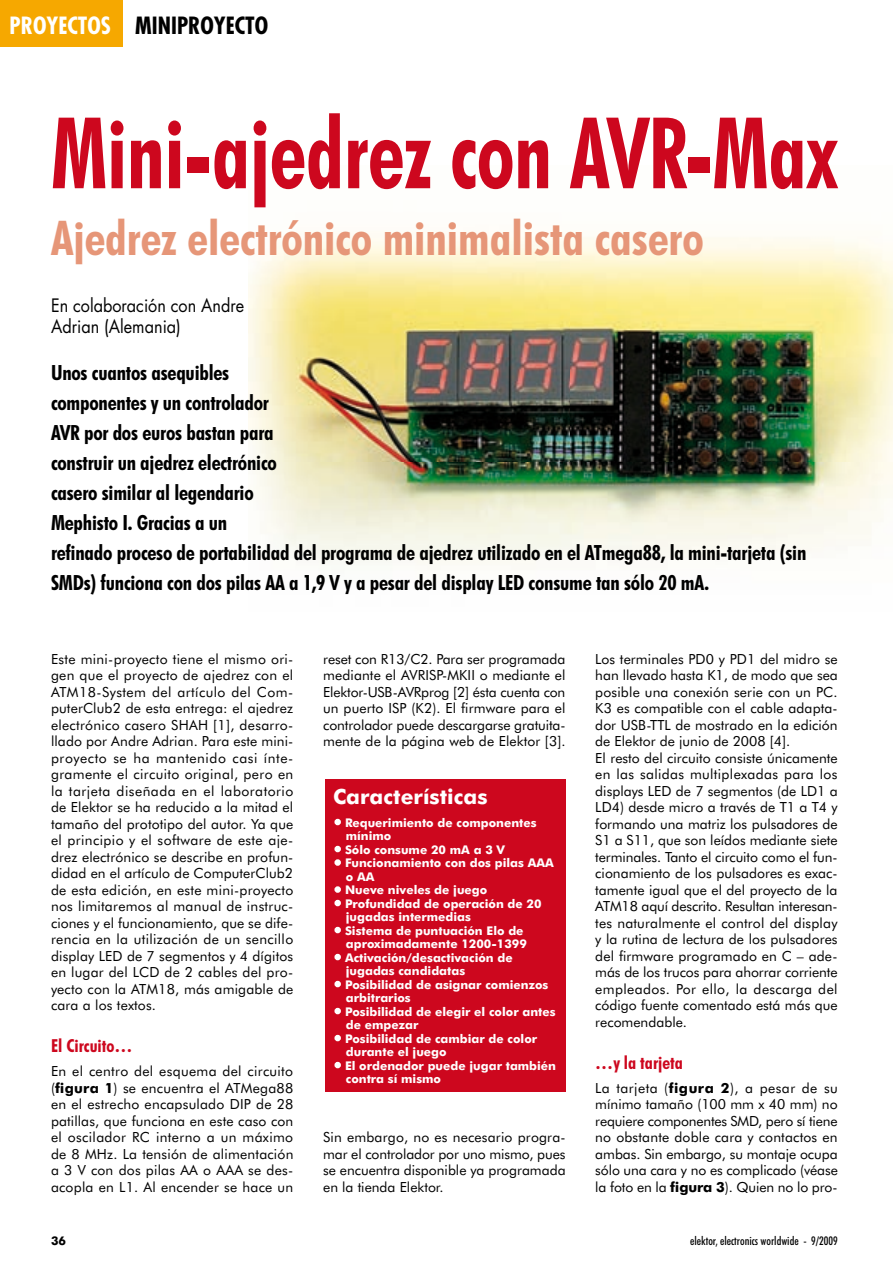
<style>
.page{position:relative;width:893px;height:1263px;background:#fff}
.page>*{position:absolute;margin:0;border:0;box-sizing:border-box;transform-origin:0 0}
.t1{font:700 condensed 99px "Futura BT";color:#cd071e;scale:.85 1}
.t2{font:700 condensed 48px "Futura BT";color:#e69678}
.t3{font:700 condensed 23.1px "Futura";color:#000}
.t4{font:700 condensed 21px/30px "Futura BT";letter-spacing:-.01em;color:#000}
.t5{font:700 21px "Futura BT";color:#fff}
.t6{font:18px/21px "Futura";color:#000;scale:.9 1}
.t7{font:700 condensed 18px "Futura BT";color:#cd071e}
.t8{font:13.95px/16.5px "Futura BT";color:#000;text-align:justify}
.t9{font:700 12px/13.5px "Futura BT";color:#fff}
.t10{font:500 condensed 12px "Futura BT";color:#000}
.t11{font:700 12px "Futura BT";color:#000}
.s1{color:#fff}
.s2{font-weight:700}
</style>
<div class="page">
<div style="left:0;top:0;width:123px;height:46px;background:#f6a800"></div>
<img style="left:249px;top:233px;width:644px;height:332px">
<div style="left:325px;top:779px;width:241px;height:312px;background:#cd071e"></div>
<div style="left:334px;top:819px;width:7px;height:6px;border:3px solid #fff;border-radius:50%"></div>
<div style="left:334px;top:846px;width:7px;height:6px;border:3px solid #fff;border-radius:50%"></div>
<div style="left:334px;top:859px;width:7px;height:7px;border:3px solid #fff;border-radius:50%"></div>
<div style="left:334px;top:886px;width:7px;height:7px;border:3px solid #fff;border-radius:50%"></div>
<div style="left:334px;top:900px;width:7px;height:6px;border:3px solid #fff;border-radius:50%"></div>
<div style="left:334px;top:927px;width:7px;height:6px;border:3px solid #fff;border-radius:50%"></div>
<div style="left:334px;top:954px;width:7px;height:6px;border:3px solid #fff;border-radius:50%"></div>
<div style="left:334px;top:981px;width:7px;height:6px;border:3px solid #fff;border-radius:50%"></div>
<div style="left:334px;top:1008px;width:7px;height:6px;border:3px solid #fff;border-radius:50%"></div>
<div style="left:334px;top:1035px;width:7px;height:6px;border:3px solid #fff;border-radius:50%"></div>
<div style="left:334px;top:1062px;width:7px;height:6px;border:3px solid #fff;border-radius:50%"></div>
<h3 class="t3" style="left:10px;top:11px;width:260px"><span class="s1">PROYECTOS</span> MINIPROYECTO</h3>
<h1 class="t1" style="left:51px;top:93px;width:927px">Mini-ajedrez con AVR-Max</h1>
<h2 class="t2" style="left:51px;top:208px;width:654px">Ajedrez electrónico minimalista casero</h2>
<p class="t6" style="left:51px;top:295px;width:216px">En colaboración con Andre<br>Adrian (Alemania)</p>
<p class="t4" style="left:51px;top:357px;width:757px">Unos cuantos asequibles<br>componentes y un controlador<br>AVR por dos euros bastan para<br>construir un ajedrez electrónico<br>casero similar al legendario<br>Mephisto I. Gracias a un<br>refinado proceso de portabilidad del programa de ajedrez utilizado en el ATmega88, la mini-tarjeta (sin SMDs) funciona con dos pilas AA a 1,9 V y a pesar del display LED consume tan sólo 20 mA.</p>
<p class="t8" style="left:51px;top:650px;width:244px">Este mini-proyecto tiene el mismo ori&shy;gen que el proyecto de ajedrez con el ATM18-System del artículo del Com&shy;puterClub2 de esta entrega: el ajedrez electrónico casero SHAH [1], desarro&shy;llado por Andre Adrian. Para este mini&shy;proyecto se ha mantenido casi ínte&shy;gramente el circuito original, pero en la tarjeta diseñada en el laboratorio de Elektor se ha reducido a la mitad el tamaño del prototipo del autor. Ya que el principio y el software de este aje&shy;drez electrónico se describe en profun&shy;didad en el artículo de ComputerClub2 de esta edición, en este mini-proyecto nos limitaremos al manual de instruc&shy;ciones y el funcionamiento, que se dife&shy;rencia en la utilización de un sencillo display LED de 7 segmentos y 4 dígitos en lugar del LCD de 2 cables del pro&shy;yecto con la ATM18, más amigable de cara a los textos.</p>
<p class="t7" style="left:51px;top:1035px;width:83px">El Circuito…</p>
<p class="t8" style="left:51px;top:1063px;width:244px">En el centro del esquema del circuito (<span class="s2">figura 1</span>) se encuentra el ATMega88 en el estrecho encapsulado DIP de 28 patillas, que funciona en este caso con el oscilador RC interno a un máximo de 8 MHz. La tensión de alimentación a 3 V con dos pilas AA o AAA se des&shy;acopla en L1. Al encender se hace un</p>
<p class="t8" style="left:323px;top:650px;width:244px">reset con R13/C2. Para ser programada mediante el AVRISP-MKII o mediante el Elektor-USB-AVRprog [2] ésta cuenta con un puerto ISP (K2). El firmware para el controlador puede descargarse gratuita&shy;mente de la página web de Elektor [3].</p>
<h3 class="t5" style="left:333px;top:784px;width:156px">Características</h3>
<p class="t9" style="left:346px;top:815px;width:192px;text-indent:-12px">• Requerimiento de componentes mínimo</p>
<p class="t9" style="left:334px;top:842px;width:172px">• Sólo consume 20 mA a 3 V</p>
<p class="t9" style="left:346px;top:856px;width:209px;text-indent:-12px">• Funcionamiento con dos pilas AAA o AA</p>
<p class="t9" style="left:334px;top:883px;width:155px">• Nueve niveles de juego</p>
<p class="t9" style="left:346px;top:896px;width:197px;text-indent:-12px">• Profundidad de operación de 20 jugadas intermedias</p>
<p class="t9" style="left:334px;top:923px;width:194px;text-align:right">• Sistema de puntuación Elo de aproximadamente 1200-1399</p>
<p class="t9" style="left:346px;top:950px;width:168px;text-indent:-12px">• Activación/desactivación de jugadas candidatas</p>
<p class="t9" style="left:346px;top:977px;width:204px;text-indent:-12px">• Posibilidad de asignar comienzos arbitrarios</p>
<p class="t9" style="left:346px;top:1004px;width:211px;text-indent:-12px">• Posibilidad de elegir el color antes de empezar</p>
<p class="t9" style="left:346px;top:1031px;width:193px;text-indent:-12px">• Posibilidad de cambiar de color durante el juego</p>
<p class="t9" style="left:346px;top:1058px;width:212px;text-indent:-12px">• El ordenador puede jugar también contra sí mismo</p>
<p class="t8" style="left:323px;top:1129px;width:244px">Sin embargo, no es necesario progra&shy;mar el controlador por uno mismo, pues se encuentra disponible ya programada en la tienda Elektor.</p>
<p class="t8" style="left:595px;top:650px;width:244px;text-align:left">Los terminales PD0 y PD1 del midro se han llevado hasta K1, de modo que sea posible una conexión serie con un PC.<br>K3 es compatible con el cable adapta&shy;dor USB-TTL de mostrado en la edición de Elektor de junio de 2008 [4].<br>El resto del circuito consiste únicamente en las salidas multiplexadas para los displays LED de 7 segmentos (de LD1 a LD4) desde micro a través de T1 a T4 y formando una matriz los pulsadores de S1 a S11, que son leídos mediante siete terminales. Tanto el circuito como el fun&shy;cionamiento de los pulsadores es exac&shy;tamente igual que el del proyecto de la ATM18 aquí descrito. Resultan interesan&shy;tes naturalmente el control del display y la rutina de lectura de los pulsadores del firmware programado en C – ade&shy;más de los trucos para ahorrar corriente empleados. Por ello, la descarga del código fuente comentado está más que recomendable.</p>
<p class="t7" style="left:595px;top:1051px;width:89px">…y la tarjeta</p>
<p class="t8" style="left:595px;top:1079px;width:244px">La tarjeta (<span class="s2">figura 2</span>), a pesar de su mínimo tamaño (100 mm x 40 mm) no requiere componentes SMD, pero sí tiene no obstante doble cara y contactos en ambas. Sin embargo, su montaje ocupa sólo una cara y no es complicado (véase la foto en la <span class="s2">figura 3</span>). Quien no lo pro-</p>
<p class="t11" style="left:51px;top:1233px;width:16px">36</p>
<p class="t10" style="left:690px;top:1233px;width:149px">elektor, electronics worldwide - 9/2009</p>
</div>
